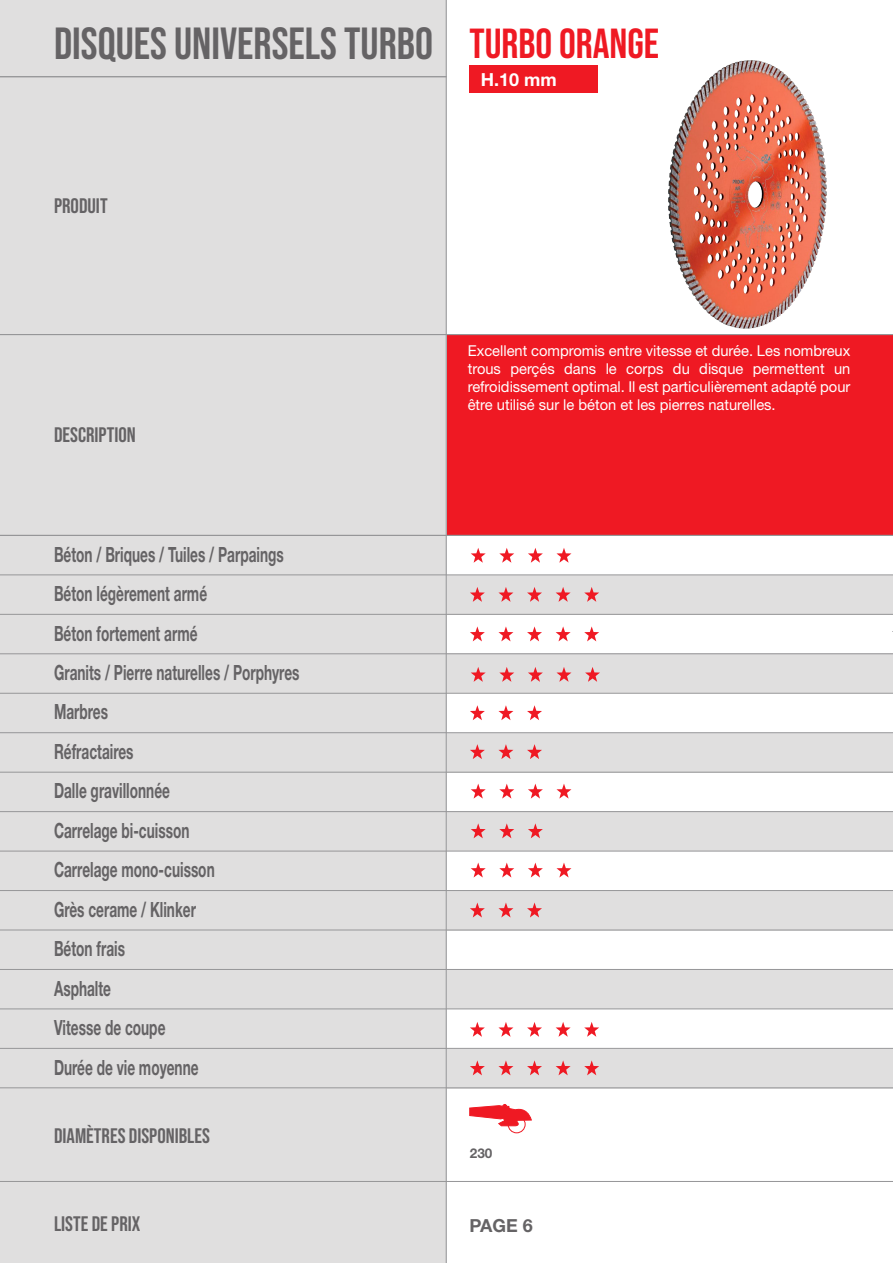
<style>
.page{position:relative;width:893px;height:1263px;background:#fff}
.page>*{position:absolute;margin:0;border:0;box-sizing:border-box;transform-origin:0 0}
.t1{font:45px "Bebas Neue";color:#656365}
.t2{font:42px "Bebas Neue";color:#ef1923}
.t3{font:700 21px/39.5px "Helvetica Neue LT Std";color:#656365;scale:.65 1}
.t4{font:21px "Bebas Neue";color:#656365}
.t5{font:700 18px "Helvetica Neue LT Std";color:#fff}
.t6{font:700 18px "Helvetica Neue LT Std";color:#656365}
.t7{font:15px/18px "Helvetica Neue LT Std";color:#fff;text-align:justify}
.t8{font:700 13.5px "Helvetica Neue LT Std";color:#656365}
</style>
<div class="page">
<div style="left:0;top:335px;width:893px;height:200px;background:#ef1923"></div>
<div style="left:0;top:733px;width:893px;height:40px;background:#e0dfdf"></div>
<div style="left:0;top:811px;width:893px;height:40px;background:#e0dfdf"></div>
<div style="left:0;top:891px;width:893px;height:40px;background:#e0dfdf"></div>
<div style="left:0;top:969px;width:893px;height:40px;background:#e0dfdf"></div>
<div style="left:0;top:1049px;width:893px;height:39px;background:#e0dfdf"></div>
<div style="left:0;top:653px;width:893px;height:40px;background:#e0dfdf"></div>
<div style="left:0;top:575px;width:893px;height:40px;background:#e0dfdf"></div>
<div style="left:0;top:0;width:446px;height:77px;background:#e0dfdf"></div>
<div style="left:0;top:54px;width:446px;height:1209px;background:#e0dfdf"></div>
<hr style="left:0;top:575px;width:893px;height:1px;background:#969698">
<hr style="left:0;top:614px;width:893px;height:1px;background:#969698">
<hr style="left:0;top:693px;width:893px;height:1px;background:#969698">
<hr style="left:0;top:732px;width:893px;height:1px;background:#969698">
<hr style="left:0;top:772px;width:893px;height:1px;background:#969698">
<hr style="left:0;top:811px;width:893px;height:1px;background:#969698">
<hr style="left:0;top:851px;width:893px;height:1px;background:#969698">
<hr style="left:0;top:890px;width:893px;height:1px;background:#969698">
<hr style="left:0;top:930px;width:893px;height:1px;background:#969698">
<hr style="left:0;top:969px;width:893px;height:1px;background:#969698">
<hr style="left:0;top:1009px;width:893px;height:1px;background:#969698">
<hr style="left:0;top:1048px;width:893px;height:1px;background:#969698">
<hr style="left:0;top:653px;width:893px;height:1px;background:#969698">
<hr style="left:0;top:1087px;width:893px;height:1px;background:#969698">
<hr style="left:446px;top:0;width:1px;height:1263px;background:#969698">
<hr style="left:0;top:1181px;width:893px;height:1px;background:#969698">
<hr style="left:0;top:334px;width:893px;height:1px;background:#969698">
<hr style="left:0;top:535px;width:893px;height:1px;background:#969698">
<hr style="left:0;top:76px;width:446px;height:1px;background:#969698">
<div style="left:469px;top:66px;width:129px;height:27px;background:#ef1923"></div>
<img style="left:651px;top:60px;width:193px;height:276px">
<svg style="left:471px;top:548px;width:15px;height:15px"></svg>
<svg style="left:499px;top:548px;width:15px;height:15px"></svg>
<svg style="left:556px;top:548px;width:15px;height:15px"></svg>
<svg style="left:528px;top:548px;width:15px;height:15px"></svg>
<svg style="left:471px;top:784px;width:15px;height:15px"></svg>
<svg style="left:499px;top:784px;width:15px;height:15px"></svg>
<svg style="left:556px;top:784px;width:15px;height:15px"></svg>
<svg style="left:528px;top:784px;width:15px;height:15px"></svg>
<svg style="left:470px;top:587px;width:15px;height:15px"></svg>
<svg style="left:498px;top:587px;width:15px;height:15px"></svg>
<svg style="left:584px;top:587px;width:15px;height:15px"></svg>
<svg style="left:556px;top:587px;width:15px;height:15px"></svg>
<svg style="left:527px;top:587px;width:15px;height:15px"></svg>
<svg style="left:470px;top:705px;width:15px;height:15px"></svg>
<svg style="left:498px;top:705px;width:15px;height:15px"></svg>
<svg style="left:527px;top:705px;width:15px;height:15px"></svg>
<svg style="left:470px;top:744px;width:15px;height:15px"></svg>
<svg style="left:498px;top:744px;width:15px;height:15px"></svg>
<svg style="left:527px;top:744px;width:15px;height:15px"></svg>
<svg style="left:471px;top:823px;width:15px;height:15px"></svg>
<svg style="left:499px;top:823px;width:15px;height:15px"></svg>
<svg style="left:528px;top:823px;width:15px;height:15px"></svg>
<svg style="left:471px;top:862px;width:15px;height:15px"></svg>
<svg style="left:499px;top:862px;width:15px;height:15px"></svg>
<svg style="left:556px;top:863px;width:15px;height:14px"></svg>
<svg style="left:528px;top:862px;width:15px;height:15px"></svg>
<svg style="left:470px;top:902px;width:15px;height:15px"></svg>
<svg style="left:498px;top:902px;width:15px;height:15px"></svg>
<svg style="left:527px;top:902px;width:15px;height:15px"></svg>
<svg style="left:470px;top:1022px;width:15px;height:15px"></svg>
<svg style="left:498px;top:1022px;width:15px;height:15px"></svg>
<svg style="left:584px;top:1022px;width:15px;height:15px"></svg>
<svg style="left:556px;top:1022px;width:15px;height:15px"></svg>
<svg style="left:527px;top:1022px;width:15px;height:15px"></svg>
<svg style="left:470px;top:1060px;width:15px;height:15px"></svg>
<svg style="left:498px;top:1060px;width:15px;height:15px"></svg>
<svg style="left:584px;top:1060px;width:15px;height:15px"></svg>
<svg style="left:556px;top:1060px;width:15px;height:15px"></svg>
<svg style="left:527px;top:1060px;width:15px;height:15px"></svg>
<svg style="left:471px;top:667px;width:15px;height:15px"></svg>
<svg style="left:499px;top:667px;width:15px;height:15px"></svg>
<svg style="left:585px;top:667px;width:15px;height:15px"></svg>
<svg style="left:556px;top:667px;width:15px;height:15px"></svg>
<svg style="left:528px;top:667px;width:15px;height:15px"></svg>
<svg style="left:470px;top:626px;width:15px;height:15px"></svg>
<svg style="left:498px;top:626px;width:15px;height:15px"></svg>
<svg style="left:584px;top:626px;width:15px;height:15px"></svg>
<svg style="left:556px;top:626px;width:15px;height:15px"></svg>
<svg style="left:527px;top:626px;width:15px;height:15px"></svg>
<svg style="left:508px;top:1116px;width:17px;height:17px"></svg>
<div style="left:508px;top:1115px;width:17px;height:18px;border:1px solid #ef1923;border-radius:50%"></div>
<svg style="left:469px;top:1104px;width:63px;height:22px"></svg>
<h1 class="t1" style="left:54px;top:18px;width:380px">DISQUES UNIVERSELS TURBO</h1>
<h2 class="t2" style="left:469px;top:20px;width:191px">TURBO ORANGE</h2>
<p class="t5" style="left:481px;top:68px;width:77px">H.10 mm</p>
<p class="t4" style="left:54px;top:194px;width:55px">PRODUIT</p>
<p class="t4" style="left:54px;top:423px;width:83px">DESCRIPTION</p>
<p class="t3" style="left:54px;top:534px;width:379px">Béton / Briques / Tuiles / Parpaings<br>Béton légèrement armé<br>Béton fortement armé<br>Granits / Pierre naturelles / Porphyres<br>Marbres<br>Réfractaires<br>Dalle gravillonnée<br>Carrelage bi-cuisson<br>Carrelage mono-cuisson<br>Grès cerame / Klinker<br>Béton frais<br>Asphalte<br>Vitesse de coupe<br>Durée de vie moyenne</p>
<p class="t4" style="left:54px;top:1123px;width:157px">DIAMÈTRES DISPONIBLES</p>
<p class="t4" style="left:54px;top:1212px;width:88px">LISTE DE PRIX</p>
<p class="t7" style="left:468px;top:341px;width:384px">Excellent compromis entre vitesse et durée. Les nombreux trous perçés dans le corps du disque permettent un refroidissement optimal. Il est particulièrement adapté pour être utilisé sur le béton et les pierres naturelles.</p>
<p class="t8" style="left:470px;top:1145px;width:24px">230</p>
<p class="t6" style="left:469px;top:1214px;width:65px">PAGE 6</p>
</div>
